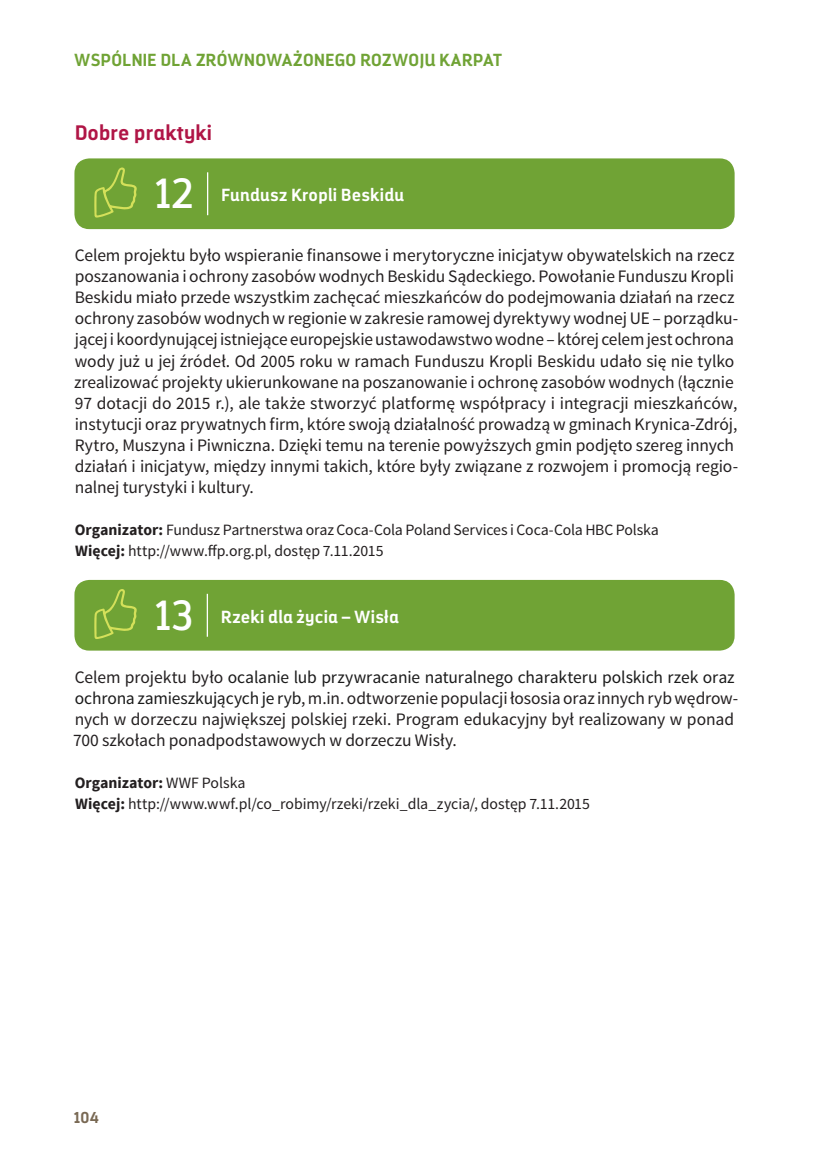
<style>
.page{position:relative;width:819px;height:1166px;background:#fff}
.page>*{position:absolute;margin:0;border:0;box-sizing:border-box;transform-origin:0 0}
.t1{font:42px "Darwin Alt";color:#fff}
.srodtytul{font:700 21px "Darwin Alt";letter-spacing:.015em;color:#b01546}
.teskt_glowny{font:17.5px/21px "Source Sans Pro";letter-spacing:-.005em;color:#231f20}
.t2{font:700 17.5px "Darwin Alt";letter-spacing:.02em;color:#fff}
.t3{font:700 17.5px "Darwin Alt";letter-spacing:.025em;color:#70a335}
.teskt_glowny-2{font:15.75px "Source Sans Pro";letter-spacing:-.005em;color:#231f20}
.teskt_glowny-3{font:700 15.75px "Source Sans Pro";color:#231f20}
.t4{font:700 15.75px "Darwin Alt";color:#796954}
.s1{font-weight:700}
.s2{color:#1a1a1a}
.s3{font-weight:400}
</style>
<div class="page">
<div style="left:74px;top:158px;width:660px;height:71px;background:#70a335;border-radius:15px"></div>
<svg style="left:94px;top:167px;width:43px;height:51px"></svg>
<hr style="left:207px;top:172px;width:1px;height:43px;background:#fff">
<div style="left:74px;top:580px;width:660px;height:70px;background:#70a335;border-radius:15px"></div>
<svg style="left:94px;top:589px;width:43px;height:50px"></svg>
<hr style="left:207px;top:594px;width:1px;height:43px;background:#fff">
<p class="t3" style="left:74px;top:49px;width:429px">WSPÓLNIE DLA ZRÓWNOWAŻONEGO ROZWOJU KARPAT</p>
<p class="srodtytul" style="left:75px;top:120px;width:138px">Dobre praktyki</p>
<p class="t1" style="left:156px;top:168px;width:39px">12</p>
<p class="t2" style="left:221px;top:184px;width:183px">Fundusz Kropli Beskidu</p>
<p class="teskt_glowny" style="left:74px;top:245px;width:665px">Celem projektu było wspieranie finansowe i merytoryczne inicjatyw obywatelskich na rzecz poszanowania i ochrony zasobów wodnych Beskidu Sądeckiego. Powołanie Funduszu Kropli Beskidu miało przede wszystkim zachęcać mieszkańców do podejmowania działań na rzecz ochrony zasobów wodnych w regionie w zakresie ramowej dyrektywy wodnej UE – porządku&shy;jącej i koordynującej istniejące europejskie ustawodawstwo wodne – której celem jest ochrona wody już u jej źródeł. Od 2005 roku w ramach Funduszu Kropli Beskidu udało się nie tylko zrealizować projekty ukierunkowane na poszanowanie i ochronę zasobów wodnych (łącznie 97 dotacji do 2015 r.), ale także stworzyć platformę współpracy i integracji mieszkańców, instytucji oraz prywatnych firm, które swoją działalność prowadzą w gminach Krynica-Zdrój, Rytro, Muszyna i Piwniczna. Dzięki temu na terenie powyższych gmin podjęto szereg innych działań i inicjatyw, między innymi takich, które były związane z rozwojem i promocją regio&shy;nalnej turystyki i kultury.</p>
<p class="teskt_glowny-2" style="left:75px;top:520px;width:585px"><span class="s1">Organizator:</span> Fundusz Partnerstwa oraz Coca-Cola Poland Services i Coca-Cola HBC Polska</p>
<p class="teskt_glowny-2" style="left:75px;top:541px;width:310px"><span class="s1">Więcej:</span> http://www.ffp.org.pl, dostęp 7.11.2015</p>
<p class="t1" style="left:156px;top:590px;width:39px">13</p>
<p class="t2" style="left:221px;top:606px;width:179px">Rzeki dla życia – Wisła</p>
<p class="teskt_glowny" style="left:73px;top:667px;width:666px">Celem projektu było <span class="s2">ocalanie lub przywracanie naturalnego charakteru polskich rzek oraz ochrona zamieszkujących je ryb</span>, m.in. odtworzenie populacji łososia oraz innych ryb wędrow&shy;nych w dorzeczu największej polskiej rzeki. Program edukacyjny był realizowany w ponad 700 szkołach ponadpodstawowych w dorzeczu Wisły.</p>
<p class="teskt_glowny-3" style="left:75px;top:773px;width:172px">Organizator: <span class="s3">WWF Polska</span></p>
<p class="teskt_glowny-2" style="left:75px;top:794px;width:516px"><span class="s1">Więcej:</span> http://www.wwf.pl/co_robimy/rzeki/rzeki_dla_zycia/, dostęp 7.11.2015</p>
<p class="t4" style="left:74px;top:1107px;width:26px">104</p>
</div>
